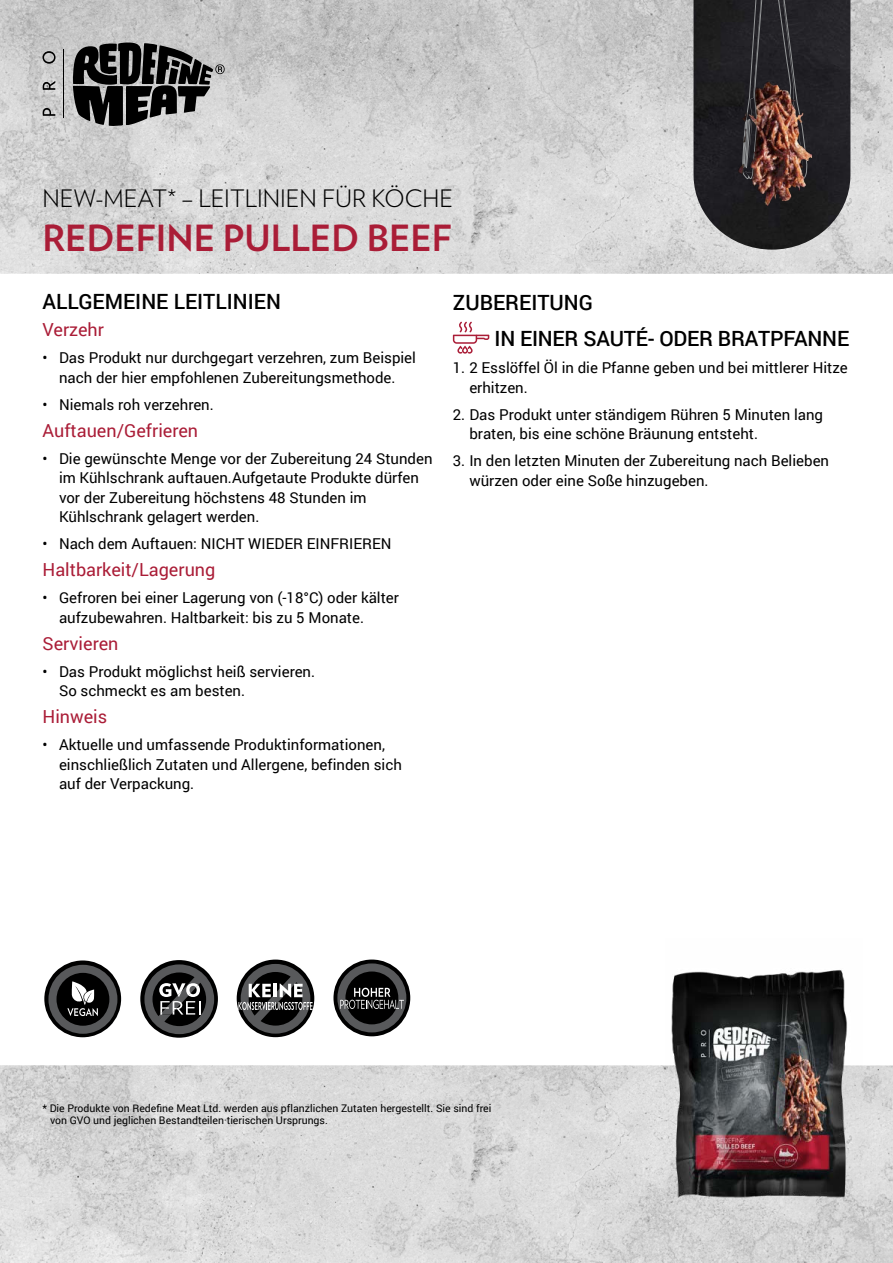
<style>
.page{position:relative;width:893px;height:1263px;background:#fff}
.page>*{position:absolute;margin:0;border:0;box-sizing:border-box;transform-origin:0 0}
.t1{font:700 36px "Verlag";color:#aa1d37}
.t2{font:300 24px "Verlag";color:#000}
.t3{font:500 21px/36px "Roboto";color:#000}
.t4{font:18px "Roboto";color:#aa1d37}
.t5{font:15px/19.5px "Roboto";color:#000}
.t6{font:10.5px/12px "Roboto";color:#000}
</style>
<div class="page">
<img style="left:0;top:1065px;width:893px;height:198px">
<img style="left:0;top:0;width:893px;height:274px">
<img style="left:693px;top:229px;width:157px;height:21px">
<svg style="left:453px;top:322px;width:36px;height:32px"></svg>
<svg style="left:43px;top:108px;width:12px;height:8px"></svg>
<svg style="left:43px;top:81px;width:12px;height:9px"></svg>
<svg style="left:43px;top:51px;width:13px;height:13px"></svg>
<hr style="left:63px;top:49px;width:1px;height:69px;background:#000">
<svg style="left:73px;top:42px;width:152px;height:84px;background:#5a5a5a"></svg>
<img style="left:665px;top:970px;width:197px;height:243px">
<svg style="left:44px;top:960px;width:78px;height:78px"></svg>
<svg style="left:140px;top:960px;width:78px;height:78px"></svg>
<svg style="left:236px;top:959px;width:79px;height:79px"></svg>
<svg style="left:333px;top:959px;width:78px;height:78px"></svg>
<img style="left:674px;top:0;width:183px;height:229px">
<h2 class="t2" style="left:43px;top:185px;width:412px">NEW-MEAT* – LEITLINIEN FÜR KÖCHE</h2>
<h1 class="t1" style="left:43px;top:217px;width:411px">REDEFINE PULLED BEEF</h1>
<h3 class="t3" style="left:43px;top:284px;width:240px">ALLGEMEINE LEITLINIEN</h3>
<p class="t4" style="left:43px;top:322px;width:63px">Verzehr</p>
<p class="t5" style="left:43px;top:349px;width:375px;text-align:center">• Das Produkt nur durchgegart verzehren, zum Beispiel nach der hier empfohlenen Zubereitungsmethode.</p>
<p class="t5" style="left:43px;top:396px;width:173px">• Niemals roh verzehren.</p>
<p class="t4" style="left:43px;top:422px;width:157px">Auftauen/Gefrieren</p>
<p class="t5" style="left:59px;top:450px;width:375px;text-indent:-16px">• Die gewünschte Menge vor der Zubereitung 24 Stunden im Kühlschrank auftauen.Aufgetaute Produkte dürfen vor der Zubereitung höchstens 48 Stunden im Kühlschrank gelagert werden.</p>
<p class="t5" style="left:43px;top:535px;width:351px">• Nach dem Auftauen: NICHT WIEDER EINFRIEREN</p>
<p class="t4" style="left:43px;top:562px;width:174px">Haltbarkeit/Lagerung</p>
<p class="t5" style="left:59px;top:589px;width:341px;text-indent:-16px">• Gefroren bei einer Lagerung von (-18°C) oder kälter aufzubewahren. Haltbarkeit: bis zu 5 Monate.</p>
<p class="t4" style="left:43px;top:635px;width:77px">Servieren</p>
<p class="t5" style="left:59px;top:663px;width:258px;text-indent:-16px">• Das Produkt möglichst heiß servieren.<br>So schmeckt es am besten.</p>
<p class="t4" style="left:43px;top:709px;width:66px">Hinweis</p>
<p class="t5" style="left:59px;top:736px;width:344px;text-indent:-16px">• Aktuelle und umfassende Produktinformationen, einschließlich Zutaten und Allergene, befinden sich auf der Verpackung.</p>
<h3 class="t3" style="left:495px;top:285px;width:356px;text-indent:-42px">ZUBEREITUNG<br>IN EINER SAUTÉ- ODER BRATPFANNE</h3>
<p class="t5" style="left:469px;top:359px;width:380px;text-indent:-16px">1. 2 Esslöffel Öl in die Pfanne geben und bei mittlerer Hitze erhitzen.</p>
<p class="t5" style="left:469px;top:406px;width:355px;text-indent:-16px">2. Das Produkt unter ständigem Rühren 5 Minuten lang braten, bis eine schöne Bräunung entsteht.</p>
<p class="t5" style="left:469px;top:452px;width:361px;text-indent:-16px">3. In den letzten Minuten der Zubereitung nach Belieben würzen oder eine Soße hinzugeben.</p>
<p class="t6" style="left:50px;top:1102px;width:443px;text-indent:-7px">* Die Produkte von Redefine Meat Ltd. werden aus pflanzlichen Zutaten hergestellt. Sie sind frei von GVO und jeglichen Bestandteilen tierischen Ursprungs.</p>
</div>
